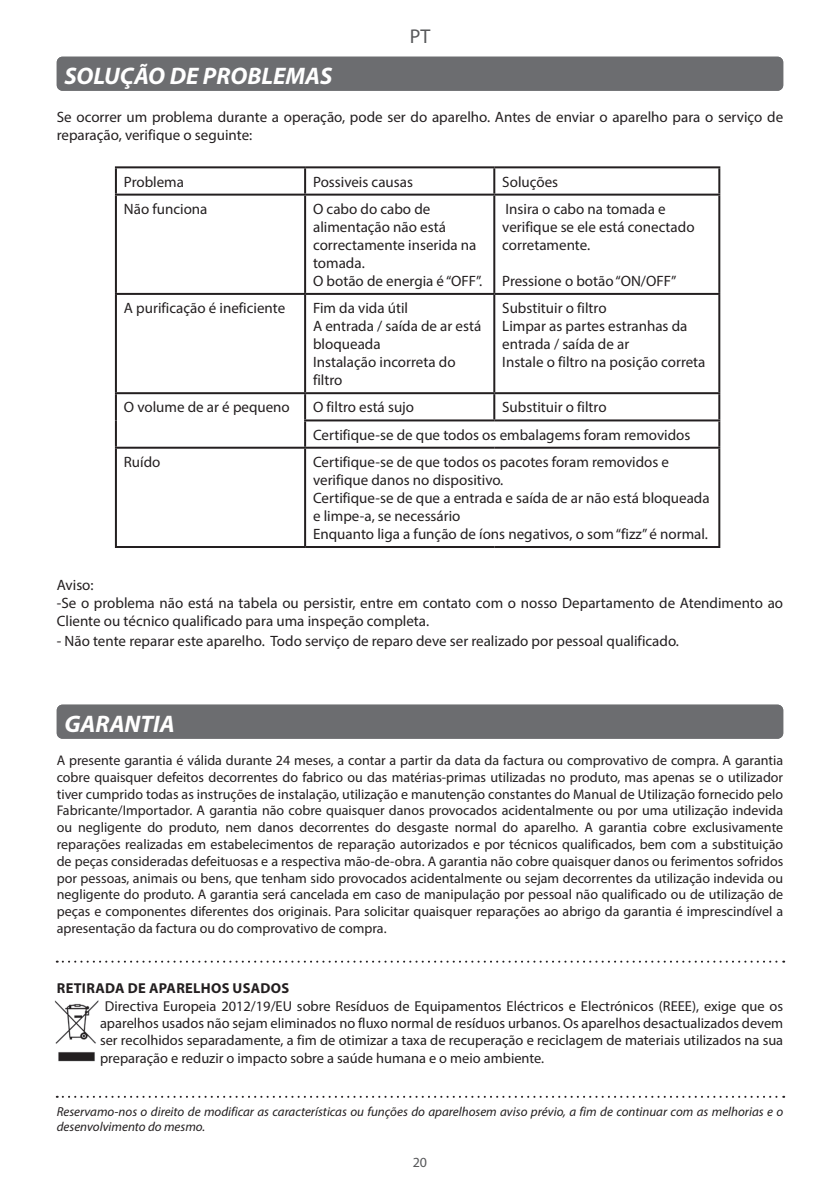
<style>
.page{position:relative;width:840px;height:1191px;background:#fff}
.page>*{position:absolute;margin:0;border:0;box-sizing:border-box;transform-origin:0 0}
.t1{font:italic 700 24px "Myriad Pro";color:#fff}
.t2{font:20px "Myriad Pro";color:#57585a}
.t3{font:15px/18px "Myriad Pro";color:#231f20}
.t4{font:14.4px/17.2px "Myriad Pro";color:#231f20;text-align:justify}
.t5{font:700 14.4px "Myriad Pro";letter-spacing:.02em;color:#231f20}
.t6{font:14px/16.8px "Myriad Pro";color:#231f20;text-align:justify}
.t7{font:14px "Myriad Pro";color:#57585a}
.t8{font:italic 13px/15.6px "Myriad Pro";color:#231f20}
</style>
<div class="page">
<div style="left:57px;top:57px;width:725px;height:34px;background:#6c6d70;border-radius:6px"></div>
<svg style="left:57px;top:1095px;width:726px;height:2px"></svg>
<img style="left:54px;top:1000px;width:45px;height:62px">
<div style="left:57px;top:704px;width:725px;height:34px;background:#6c6d70;border-radius:6px"></div>
<svg style="left:57px;top:960px;width:726px;height:2px"></svg>
<hr style="left:115px;top:166px;width:190px;height:2px;background:#231f20">
<hr style="left:115px;top:168px;width:2px;height:26px;background:#231f20">
<hr style="left:305px;top:166px;width:189px;height:2px;background:#231f20">
<hr style="left:304px;top:168px;width:2px;height:26px;background:#231f20">
<hr style="left:494px;top:166px;width:226px;height:2px;background:#231f20">
<hr style="left:493px;top:168px;width:2px;height:26px;background:#231f20">
<hr style="left:718px;top:168px;width:2px;height:26px;background:#231f20">
<hr style="left:115px;top:194px;width:190px;height:2px;background:#231f20">
<hr style="left:115px;top:196px;width:2px;height:97px;background:#231f20">
<hr style="left:305px;top:194px;width:189px;height:2px;background:#231f20">
<hr style="left:304px;top:196px;width:2px;height:97px;background:#231f20">
<hr style="left:494px;top:194px;width:226px;height:2px;background:#231f20">
<hr style="left:493px;top:196px;width:2px;height:97px;background:#231f20">
<hr style="left:718px;top:196px;width:2px;height:97px;background:#231f20">
<hr style="left:115px;top:293px;width:190px;height:2px;background:#231f20">
<hr style="left:115px;top:295px;width:2px;height:97px;background:#231f20">
<hr style="left:305px;top:293px;width:189px;height:2px;background:#231f20">
<hr style="left:304px;top:295px;width:2px;height:97px;background:#231f20">
<hr style="left:494px;top:293px;width:226px;height:2px;background:#231f20">
<hr style="left:493px;top:295px;width:2px;height:97px;background:#231f20">
<hr style="left:718px;top:295px;width:2px;height:97px;background:#231f20">
<hr style="left:115px;top:392px;width:190px;height:2px;background:#231f20">
<hr style="left:115px;top:394px;width:2px;height:26px;background:#231f20">
<hr style="left:305px;top:392px;width:189px;height:2px;background:#231f20">
<hr style="left:304px;top:394px;width:2px;height:25px;background:#231f20">
<hr style="left:494px;top:392px;width:226px;height:2px;background:#231f20">
<hr style="left:493px;top:394px;width:2px;height:25px;background:#231f20">
<hr style="left:718px;top:394px;width:2px;height:25px;background:#231f20">
<hr style="left:115px;top:420px;width:2px;height:27px;background:#231f20">
<hr style="left:304px;top:419px;width:190px;height:2px;background:#231f20">
<hr style="left:304px;top:421px;width:2px;height:26px;background:#231f20">
<hr style="left:494px;top:419px;width:226px;height:2px;background:#231f20">
<hr style="left:718px;top:421px;width:2px;height:26px;background:#231f20">
<hr style="left:115px;top:447px;width:190px;height:2px;background:#231f20">
<hr style="left:115px;top:449px;width:2px;height:97px;background:#231f20">
<hr style="left:305px;top:447px;width:189px;height:2px;background:#231f20">
<hr style="left:304px;top:449px;width:2px;height:97px;background:#231f20">
<hr style="left:494px;top:447px;width:226px;height:2px;background:#231f20">
<hr style="left:718px;top:449px;width:2px;height:97px;background:#231f20">
<hr style="left:115px;top:546px;width:190px;height:2px;background:#231f20">
<hr style="left:305px;top:546px;width:189px;height:2px;background:#231f20">
<hr style="left:494px;top:546px;width:226px;height:2px;background:#231f20">
<h1 class="t1" style="left:64px;top:60px;width:269px">SOLUÇÃO DE PROBLEMAS</h1>
<h2 class="t2" style="left:409px;top:24px;width:22px">PT</h2>
<p class="t3" style="left:57px;top:108px;width:727px">Se ocorrer um problema durante a operação, pode ser do aparelho. Antes de enviar o aparelho para o serviço de reparação, verifique o seguinte:</p>
<p class="t3" style="left:124px;top:172px;width:62px">Problema</p>
<p class="t3" style="left:313px;top:172px;width:101px">Possiveis causas</p>
<p class="t3" style="left:502px;top:172px;width:57px">Soluções</p>
<p class="t3" style="left:124px;top:200px;width:85px">Não funciona</p>
<p class="t3" style="left:313px;top:200px;width:170px">O cabo do cabo de alimentação não está correctamente inserida na tomada.<br>O botão de energia é “OFF”.</p>
<p class="t3" style="left:502px;top:200px;width:194px">Insira o cabo na tomada e verifique se ele está conectado corretamente.</p>
<p class="t3" style="left:502px;top:272px;width:175px">Pressione o botão “ON/OFF”</p>
<p class="t3" style="left:124px;top:299px;width:163px">A purificação é ineficiente</p>
<p class="t3" style="left:313px;top:299px;width:170px">Fim da vida útil<br>A entrada / saída de ar está bloqueada<br>Instalação incorreta do filtro</p>
<p class="t3" style="left:502px;top:299px;width:205px">Substituir o filtro<br>Limpar as partes estranhas da entrada / saída de ar<br>Instale o filtro na posição correta</p>
<p class="t3" style="left:124px;top:398px;width:167px">O volume de ar é pequeno</p>
<p class="t3" style="left:313px;top:398px;width:102px">O filtro está sujo</p>
<p class="t3" style="left:313px;top:393px;width:378px;line-height:27.2px;text-indent:189px">Substituir o filtro<br>Certifique-se de que todos os embalagems foram removidos</p>
<p class="t3" style="left:124px;top:453px;width:38px">Ruído</p>
<p class="t3" style="left:313px;top:453px;width:398px">Certifique-se de que todos os pacotes foram removidos e verifique danos no dispositivo.<br>Certifique-se de que a entrada e saída de ar não está bloqueada e limpe-a, se necessário<br>Enquanto liga a função de íons negativos, o som “fizz” é normal.</p>
<p class="t3" style="left:57px;top:576px;width:727px">Aviso:<br>-Se o problema não está na tabela ou persistir, entre em contato com o nosso Departamento de Atendimento ao<br>Cliente ou técnico qualificado para uma inspeção completa.</p>
<p class="t3" style="left:57px;top:632px;width:623px">- Não tente reparar este aparelho. Todo serviço de reparo deve ser realizado por pessoal qualificado.</p>
<h1 class="t1" style="left:64px;top:708px;width:112px">GARANTIA</h1>
<p class="t6" style="left:57px;top:751px;width:727px">A presente garantia é válida durante 24 meses, a contar a partir da data da factura ou comprovativo de compra. A garantia cobre quaisquer defeitos decorrentes do fabrico ou das matérias-primas utilizadas no produto, mas apenas se o utilizador tiver cumprido todas as instruções de instalação, utilização e manutenção constantes do Manual de Utilização fornecido pelo Fabricante/Importador. A garantia não cobre quaisquer danos provocados acidentalmente ou por uma utilização indevida ou negligente do produto, nem danos decorrentes do desgaste normal do aparelho. A garantia cobre exclusivamente reparações realizadas em estabelecimentos de reparação autorizados e por técnicos qualificados, bem com a substituição de peças consideradas defeituosas e a respectiva mão-de-obra. A garantia não cobre quaisquer danos ou ferimentos sofridos por pessoas, animais ou bens, que tenham sido provocados acidentalmente ou sejam decorrentes da utilização indevida ou negligente do produto. A garantia será cancelada em caso de manipulação por pessoal não qualificado ou de utilização de peças e componentes diferentes dos originais. Para solicitar quaisquer reparações ao abrigo da garantia é imprescindível a apresentação da factura ou do comprovativo de compra.</p>
<p class="t5" style="left:57px;top:979px;width:234px">RETIRADA DE APARELHOS USADOS</p>
<p class="t4" style="left:100px;top:997px;width:684px;text-indent:5px">Directiva Europeia 2012/19/EU sobre Resíduos de Equipamentos Eléctricos e Electrónicos (REEE), exige que os aparelhos usados não sejam eliminados no fluxo normal de resíduos urbanos. Os aparelhos desactualizados devem ser recolhidos separadamente, a fim de otimizar a taxa de recuperação e reciclagem de materiais utilizados na sua preparação e reduzir o impacto sobre a saúde humana e o meio ambiente.</p>
<p class="t8" style="left:57px;top:1103px;width:727px">Reservamo-nos o direito de modificar as características ou funções do aparelhosem aviso prévio, a fim de continuar com as melhorias e o desenvolvimento do mesmo.</p>
<p class="t7" style="left:412px;top:1154px;width:16px">20</p>
</div>
